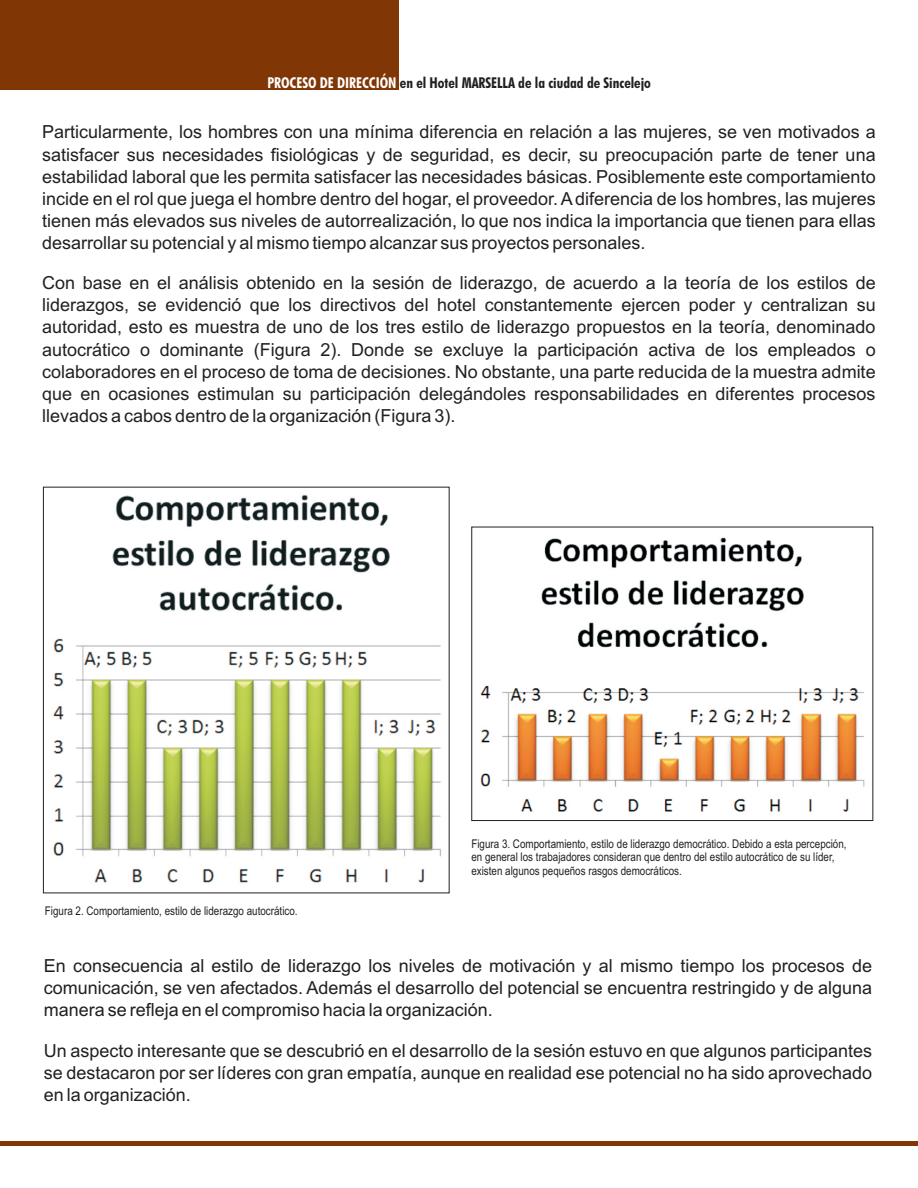
<style>
.page{position:relative;width:918px;height:1188px;background:#fff}
.page>*{position:absolute;margin:0;border:0;box-sizing:border-box;transform-origin:0 0}
.t1{font:18px/22px "Arial";color:#231f20;text-align:justify}
.t2{font:700 condensed 15px "Futura BT";color:#231f20}
.t3{font:12px/13.6px "Arial Narrow";color:#231f20}
.s1{color:#fff}
</style>
<div class="page">
<div style="left:0;top:0;width:398px;height:89px;background:#803605"></div>
<hr style="left:0;top:1141px;width:918px;height:4px;background:#803605">
<img style="left:53px;top:495px;width:388px;height:388px">
<img style="left:480px;top:537px;width:385px;height:275px">
<p class="t2" style="left:267px;top:76px;width:385px"><span class="s1">PROCESO DE DIRECCIÓN</span> en el Hotel MARSELLA de la ciudad de Sincelejo</p>
<p class="t1" style="left:42px;top:123px;width:835px">Particularmente, los hombres con una mínima diferencia en relación a las mujeres, se ven motivados a satisfacer sus necesidades fisiológicas y de seguridad, es decir, su preocupación parte de tener una estabilidad laboral que les permita satisfacer las necesidades básicas. Posiblemente este comportamiento incide en el rol que juega el hombre dentro del hogar, el proveedor. Adiferencia de los hombres, las mujeres tienen más elevados sus niveles de autorrealización, lo que nos indica la importancia que tienen para ellas desarrollar su potencial y al mismo tiempo alcanzar sus proyectos personales.</p>
<p class="t1" style="left:42px;top:274px;width:835px">Con base en el análisis obtenido en la sesión de liderazgo, de acuerdo a la teoría de los estilos de liderazgos, se evidenció que los directivos del hotel constantemente ejercen poder y centralizan su autoridad, esto es muestra de uno de los tres estilo de liderazgo propuestos en la teoría, denominado autocrático o dominante (Figura 2). Donde se excluye la participación activa de los empleados o colaboradores en el proceso de toma de decisiones. No obstante, una parte reducida de la muestra admite que en ocasiones estimulan su participación delegándoles responsabilidades en diferentes procesos llevados a cabos dentro de la organización (Figura 3).</p>
<p class="t3" style="left:45px;top:905px;width:254px">Figura 2. Comportamiento, estilo de liderazgo autocrático.</p>
<p class="t3" style="left:471px;top:838px;width:377px">Figura 3. Comportamiento, estilo de liderazgo democrático. Debido a esta percepción, en general los trabajadores consideran que dentro del estilo autocrático de su líder, existen algunos pequeños rasgos democráticos.</p>
<p class="t1" style="left:44px;top:956px;width:830px">En consecuencia al estilo de liderazgo los niveles de motivación y al mismo tiempo los procesos de comunicación, se ven afectados. Además el desarrollo del potencial se encuentra restringido y de alguna manera se refleja en el compromiso hacia la organización.</p>
<p class="t1" style="left:44px;top:1041px;width:830px">Un aspecto interesante que se descubrió en el desarrollo de la sesión estuvo en que algunos participantes se destacaron por ser líderes con gran empatía, aunque en realidad ese potencial no ha sido aprovechado en la organización.</p>
</div>
